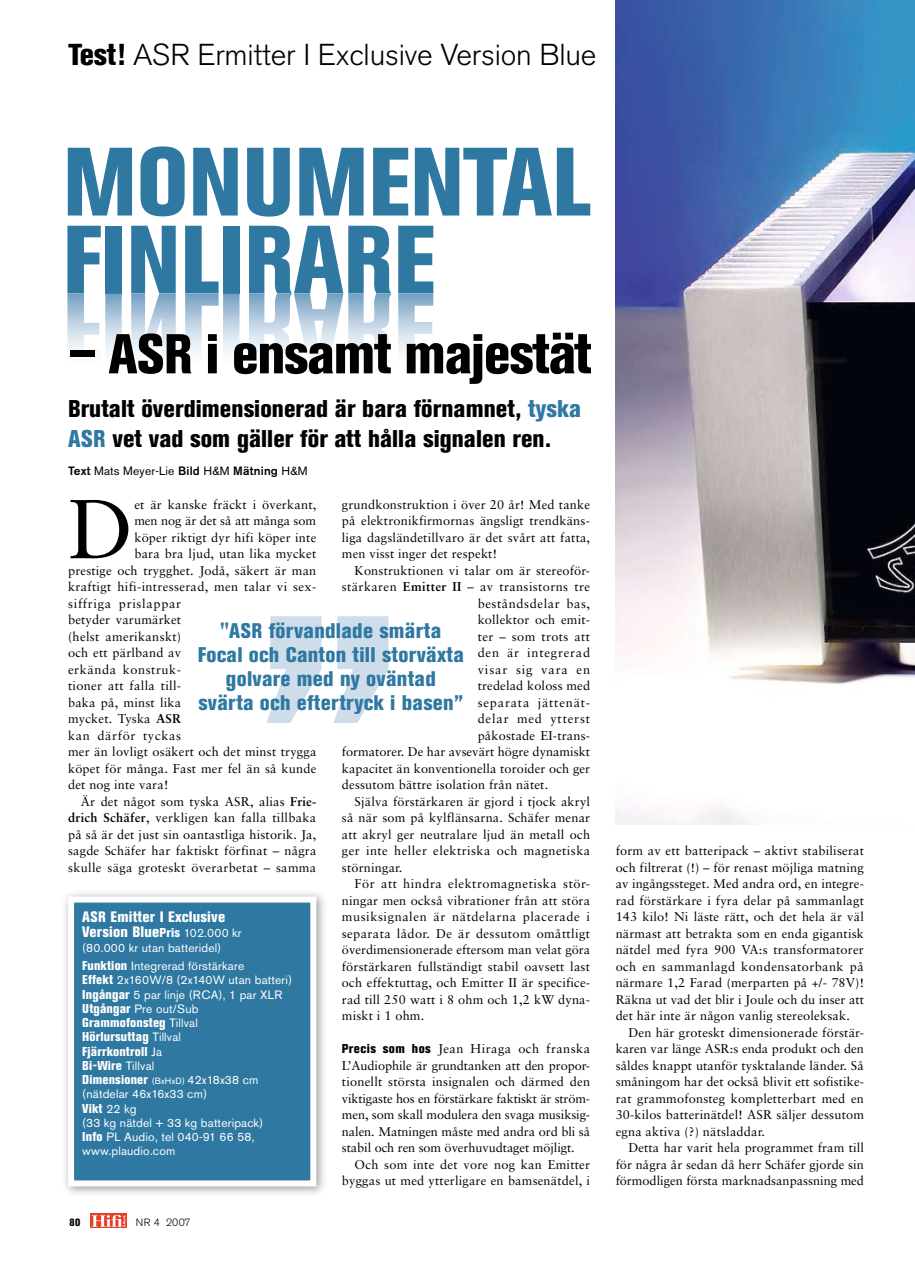
<style>
.page{position:relative;width:915px;height:1263px;background:#fff}
.page>*{position:absolute;margin:0;border:0;box-sizing:border-box;transform-origin:0 0}
.t1{font:800 96px/78px "Akzid Grot Con BQ";color:#2e78a1}
.t2{font:83.7px "Sabon";color:#000}
.t3{font:800 55.5px "Akzid Grot Con BQ";letter-spacing:-.02em;color:#000}
.t4{font:300 30px "Akzidenz Grotesk BQ";letter-spacing:-.005em;color:#000}
.t5{font:800 24px/30px "Akzid Grot Con BQ";letter-spacing:.005em;color:#000}
.t6{font:800 21px/24px "Akzid Grot Con BQ";letter-spacing:.015em;color:#2e78a1;text-align:center}
.t7{font:800 15px/15px "Akzid Grot Con BQ";letter-spacing:.015em;color:#fff}
.t8{font:12.75px/16.5px "Sabon";letter-spacing:.015em;color:#000;text-align:justify}
.t9{font:800 12.75px/14.2px "Akzid Grot Con BQ";letter-spacing:.015em;color:#fff}
.t10{font:12.75px "Sabon";letter-spacing:.045em;color:#000}
.t11{font:12.75px "Sabon";letter-spacing:.065em;color:#000}
.t12{font:12.75px "Sabon";letter-spacing:.035em;color:#000}
.t13{font:12.75px "Sabon";letter-spacing:.04em;color:#000}
.t14{font:12.75px "Sabon";letter-spacing:.055em;color:#000}
.t15{font:12.75px "Sabon";letter-spacing:-.005em;color:#000}
.t16{font:12.75px "Sabon";letter-spacing:.06em;color:#000}
.t17{font:12px/14.2px "Akzidenz Grotesk BQ";letter-spacing:.015em;color:#fff}
.t18{font:12px "Akzidenz Grotesk BQ";letter-spacing:.015em;color:#000}
.t19{font:300 10.5px "Akzidenz Grotesk BQ";letter-spacing:.025em;color:#000}
.t20{font:800 10.5px "Akzid Grot Con BQ";color:#000}
.s1{font-family:"Akzid Grot Con BQ";font-weight:800}
.s2{color:#2e78a1}
.s3{font-weight:500}
.s4{font-weight:700}
.s5{font-size:12.75px}
.s6{font-family:"Akzidenz Grotesk BQ";font-weight:400;font-size:12px}
.s7{font-family:"Akzid Grot Con BQ";font-weight:800;font-size:12.75px}
.s8{font-family:"Akzidenz Grotesk BQ";font-weight:400;font-size:9px}
</style>
<div class="page">
<svg style="left:90px;top:1213px;width:37px;height:15px"></svg>
<svg style="left:92px;top:1215px;width:33px;height:12px"></svg>
<div style="left:60px;top:889px;width:268px;height:311px;background:#000;opacity:.4"></div>
<svg style="left:65px;top:893px;width:254px;height:296px;background:#4787ab"></svg>
<img style="left:615px;top:0;width:299px;height:825px">
<svg style="left:333px;top:616px;width:55px;height:107px"></svg>
<svg style="left:266px;top:616px;width:55px;height:107px"></svg>
<h3 class="t4" style="left:68px;top:38px;width:530px"><span class="s1">Test!</span> ASR Ermitter I Exclusive Version Blue</h3>
<h1 class="t1" style="left:218px;top:144px;width:375px;text-indent:-155px">Monumental r</h1>
<h3 class="t3" style="left:68px;top:322px;width:525px">– ASR i ensamt majestät</h3>
<h3 class="t5" style="left:68px;top:394px;width:514px">Brutalt överdimensionerad är bara förnamnet, <span class="s2">tyska<br>ASR</span> vet vad som gäller för att hålla signalen ren.</h3>
<p class="t18" style="left:68px;top:464px;width:241px"><span class="s3">Text</span> Mats Meyer-Lie <span class="s3">Bild</span> H&amp;M <span class="s3">Mätning</span> H&amp;M</p>
<h2 class="t2" style="left:68px;top:479px;width:67px">D</h2>
<p class="t8" style="left:134px;top:496px;width:183px">et är kanske fräckt i överkant,</p>
<p class="t8" style="left:342px;top:496px;width:250px">grundkonstruktion i över 20 år! Med tanke på elektronikfirmornas ängsligt trendkäns&shy;liga dagsländetillvaro är det svårt att fatta, men visst inger det respekt!</p>
<p class="t8" style="left:354px;top:562px;width:237px">Konstruktionen vi talar om är stereoför-</p>
<p class="t8" style="left:342px;top:578px;width:249px">stärkaren <span class="s4">Emitter II</span> – av transistorns tre</p>
<p class="t10" style="left:477px;top:596px;width:114px">beståndsdelar bas,</p>
<p class="t8" style="left:477px;top:611px;width:114px">kollektor och emit-</p>
<p class="t8" style="left:477px;top:628px;width:114px">ter – som trots att</p>
<p class="t16" style="left:477px;top:645px;width:114px">den är integrerad</p>
<p class="t11" style="left:477px;top:662px;width:114px">visar sig vara en</p>
<p class="t8" style="left:477px;top:677px;width:114px">tredelad koloss med</p>
<p class="t11" style="left:477px;top:695px;width:114px">separata jättenät-</p>
<p class="t11" style="left:477px;top:711px;width:114px">delar med ytterst</p>
<p class="t8" style="left:477px;top:727px;width:114px">påkostade EI-trans-</p>
<p class="t8" style="left:342px;top:743px;width:249px">formatorer. De har avsevärt högre dynamiskt</p>
<p class="t8" style="left:342px;top:760px;width:250px">kapacitet än konventionella toroider och ger</p>
<p class="t8" style="left:342px;top:776px;width:208px">dessutom bättre isolation från nätet.</p>
<p class="t8" style="left:354px;top:793px;width:237px">Själva förstärkaren är gjord i tjock akryl</p>
<p class="t8" style="left:342px;top:809px;width:250px">så när som på kylflänsarna. Schäfer menar</p>
<p class="t8" style="left:342px;top:826px;width:250px">att akryl ger neutralare ljud än metall och</p>
<p class="t12" style="left:342px;top:843px;width:250px">ger inte heller elektriska och magnetiska</p>
<p class="t8" style="left:342px;top:859px;width:62px">störningar.</p>
<p class="t13" style="left:354px;top:876px;width:237px">För att hindra elektromagnetiska stör-</p>
<p class="t8" style="left:342px;top:892px;width:250px">ningar men också vibrationer från att störa</p>
<p class="t10" style="left:342px;top:909px;width:249px">musiksignalen är nätdelarna placerade i</p>
<p class="t8" style="left:342px;top:925px;width:250px">separata lådor. De är dessutom omåttligt</p>
<p class="t8" style="left:342px;top:941px;width:250px">överdimensionerade eftersom man velat göra</p>
<p class="t8" style="left:342px;top:958px;width:249px">förstärkaren fullständigt stabil oavsett last</p>
<p class="t8" style="left:342px;top:974px;width:250px">och effektuttag, och Emitter II är specifice-</p>
<p class="t8" style="left:342px;top:991px;width:250px">rad till 250 watt i 8 ohm och 1,2 kW dyna-</p>
<p class="t8" style="left:342px;top:1007px;width:84px">miskt i 1 ohm.</p>
<p class="t8" style="left:342px;top:1040px;width:250px"><span class="s1">Precis som hos</span> Jean Hiraga och franska L’Audiophile är grundtanken att den propor&shy;tionellt största insignalen och därmed den viktigaste hos en förstärkare faktiskt är ström&shy;men, som skall modulera den svaga musiksig&shy;nalen. Matningen måste med andra ord bli så stabil och ren som överhuvudtaget möjligt.</p>
<p class="t8" style="left:342px;top:1156px;width:250px;text-align:right">Och som inte det vore nog kan Emitter byggas ut med ytterligare en bamsenätdel, i</p>
<p class="t15" style="left:134px;top:513px;width:183px">men nog är det så att många som</p>
<p class="t8" style="left:134px;top:529px;width:183px">köper riktigt dyr hifi köper inte</p>
<p class="t8" style="left:134px;top:545px;width:183px">bara bra ljud, utan lika mycket</p>
<p class="t8" style="left:68px;top:562px;width:250px">prestige och trygghet. Jodå, säkert är man</p>
<p class="t8" style="left:68px;top:578px;width:250px">kraftigt hifi-intresserad, men talar vi sex-</p>
<p class="t14" style="left:68px;top:596px;width:115px">siffriga prislappar</p>
<p class="t8" style="left:68px;top:611px;width:115px">betyder varumärket</p>
<p class="t8" style="left:68px;top:628px;width:115px">(helst amerikanskt)</p>
<p class="t8" style="left:68px;top:644px;width:115px">och ett pärlband av</p>
<p class="t10" style="left:68px;top:662px;width:115px">erkända konstruk-</p>
<p class="t8" style="left:68px;top:677px;width:115px">tioner att falla till-</p>
<p class="t8" style="left:68px;top:694px;width:115px">baka på, minst lika</p>
<p class="t8" style="left:68px;top:710px;width:115px">mycket. Tyska <span class="s4">ASR</span></p>
<p class="t14" style="left:68px;top:728px;width:114px">kan därför tyckas</p>
<p class="t8" style="left:68px;top:743px;width:250px">mer än lovligt osäkert och det minst trygga</p>
<p class="t8" style="left:68px;top:760px;width:250px">köpet för många. Fast mer fel än så kunde</p>
<p class="t8" style="left:68px;top:776px;width:102px">det nog inte vara!</p>
<p class="t8" style="left:81px;top:793px;width:237px">Är det något som tyska ASR, alias <span class="s4">Frie-</span></p>
<p class="t8" style="left:68px;top:809px;width:249px"><span class="s4">drich Schäfer</span>, verkligen kan falla tillbaka</p>
<p class="t8" style="left:68px;top:826px;width:250px">på så är det just sin oantastliga historik. Ja,</p>
<p class="t8" style="left:68px;top:842px;width:250px">sagde Schäfer har faktiskt förfinat – några</p>
<p class="t8" style="left:68px;top:859px;width:249px">skulle säga groteskt överarbetat – samma</p>
<h3 class="t6" style="left:198px;top:619px;width:267px">"ASR förvandlade smärta<br>Focal och Canton till storväxta golvare med ny oväntad svärta och eftertryck i basen”</h3>
<p class="t7" style="left:82px;top:910px;width:161px">ASR Emitter I Exclusive<br>Version Blue<span class="s5">Pris</span> <span class="s6">102.000 kr</span></p>
<p class="t17" style="left:82px;top:938px;width:163px;line-height:18.5px">(80.000 kr utan batteridel)<br><span class="s7">Funktion</span> Integrerad förstärkare</p>
<p class="t17" style="left:82px;top:973px;width:211px"><span class="s7">Effekt</span> 2x160W/8 (2x140W utan batteri)<br><span class="s7">Ingångar</span> 5 par linje (RCA), 1 par XLR<br><span class="s7">Utgångar</span> Pre out/Sub</p>
<p class="t9" style="left:82px;top:1016px;width:178px">Grammofonsteg <span class="s6">Tillval<br></span>Hörlursuttag <span class="s6">Tillval<br></span>Fjärrkontroll <span class="s6">Ja<br></span>Bi-Wire <span class="s6">Tillval<br></span>Dimensioner <span class="s8">(BxHxD)</span> <span class="s6">42x18x38 cm</span></p>
<p class="t17" style="left:82px;top:1087px;width:126px">(nätdelar 46x16x33 cm)</p>
<p class="t9" style="left:82px;top:1101px;width:56px">Vikt <span class="s6">22 kg</span></p>
<p class="t17" style="left:82px;top:1115px;width:182px">(33 kg nätdel + 33 kg batteripack)<br><span class="s7">Info</span> PL Audio, tel 040-91 66 58, www.plaudio.com</p>
<p class="t20" style="left:70px;top:1216px;width:12px">80</p>
<p class="t19" style="left:136px;top:1216px;width:56px">NR 4 2007</p>
<p class="t8" style="left:615px;top:842px;width:250px">form av ett batteripack – aktivt stabiliserat och filtrerat (!) – för renast möjliga matning av ingångssteget. Med andra ord, en integre&shy;rad förstärkare i fyra delar på sammanlagt 143 kilo! Ni läste rätt, och det hela är väl närmast att betrakta som en enda gigantisk nätdel med fyra 900 VA:s transformatorer och en sammanlagd kondensatorbank på närmare 1,2 Farad (merparten på +/- 78V)!<br>Räkna ut vad det blir i Joule och du inser att det här inte är någon vanlig stereoleksak.</p>
<p class="t8" style="left:615px;top:1024px;width:250px;text-indent:13px">Den här groteskt dimensionerade förstär&shy;karen var länge ASR:s enda produkt och den såldes knappt utanför tysktalande länder. Så småningom har det också blivit ett sofistike&shy;rat grammofonsteg kompletterbart med en 30-kilos batterinätdel! ASR säljer dessutom egna aktiva (?) nätsladdar.</p>
<p class="t8" style="left:615px;top:1139px;width:250px;text-indent:13px">Detta har varit hela programmet fram till för några år sedan då herr Schäfer gjorde sin förmodligen första marknadsanpassning med</p>
</div>
